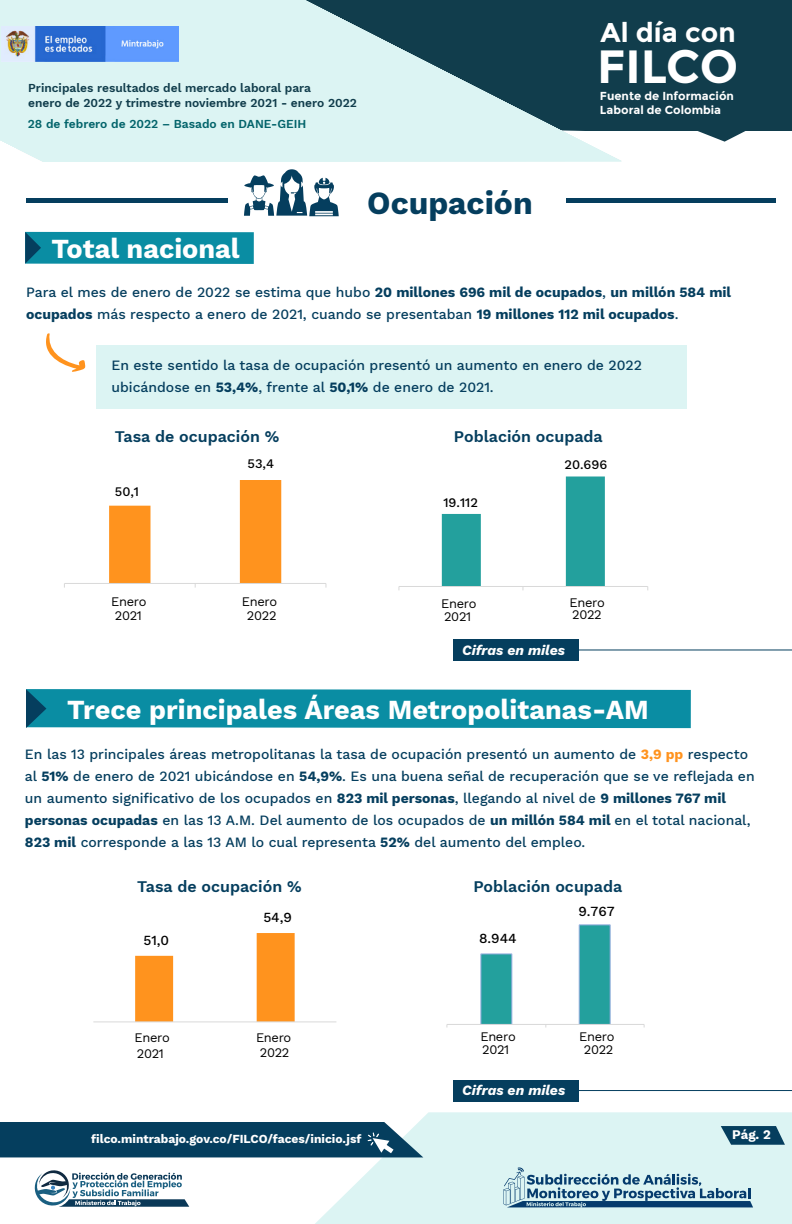
<style>
.page{position:relative;width:792px;height:1224px;background:#fff}
.page>*{position:absolute;margin:0;border:0;box-sizing:border-box;transform-origin:0 0}
.t1{font:700 46.6px "Montserrat";letter-spacing:-.005em;color:#fff}
.t2{font:700 31.8px "Work Sans";color:#053e5e}
.t3{font:700 27.1px "Work Sans";color:#fff}
.t4{font:700 27.1px "Montserrat";letter-spacing:-.005em;color:#fff}
.t5{font:600 16px "Work Sans";color:#053e5e}
.t6{font:500 14px/22px "Work Sans";color:#053e5e}
.t7{font:italic 700 14px "Work Sans";color:#fff}
.t8{font:500 13.7px "Work Sans";color:#000}
.t9{font:700 13px "Work Sans";color:#fff}
.t10{font:12.9px/14px "Work Sans";letter-spacing:-.025em;color:#000}
.t11{font:500 12.9px "Work Sans";color:#000}
.t12{font:700 12.1px "Work Sans";color:#fff}
.t13{font:600 12px "Work Sans";color:#113d4c}
.t14{font:600 12px "Work Sans";color:#03646b}
.t15{font:700 11.6px/13.9px "Montserrat";color:#fff}
.s1{font-weight:700}
.s2{font-weight:700;color:#ff931e}
</style>
<div class="page">
<div style="left:622px;top:0;width:170px;height:142px;background:#113d4c"></div>
<svg style="left:0;top:0;width:622px;height:162px;background:#a7c4c7"></svg>
<img style="left:1px;top:26px;width:178px;height:35px">
<div style="left:96px;top:345px;width:591px;height:64px;background:#dcf4f3"></div>
<svg style="left:315px;top:1112px;width:477px;height:112px;background:#def4f3"></svg>
<div style="left:0;top:1122px;width:423px;height:35px;background:#053e5e"></div>
<svg style="left:503px;top:1167px;width:250px;height:41px;background:#97b8c8"></svg>
<svg style="left:721px;top:1126px;width:64px;height:19px"></svg>
<svg style="left:34px;top:1170px;width:155px;height:37px"></svg>
<svg style="left:135px;top:933px;width:160px;height:89px"></svg>
<hr style="left:93px;top:1022px;width:243px;height:1px;background:#d9d9d9">
<svg style="left:25px;top:232px;width:229px;height:32px;background:#0c8ba1"></svg>
<svg style="left:244px;top:169px;width:95px;height:47px"></svg>
<div style="left:26px;top:689px;width:665px;height:39px;background:#0a8da3"></div>
<svg style="left:46px;top:333px;width:40px;height:39px"></svg>
<div style="left:454px;top:639px;width:125px;height:22px;background:#053e5e"></div>
<hr style="left:579px;top:649px;width:213px;height:1px;background:#053e5e">
<hr style="left:26px;top:199px;width:202px;height:4px;background:#053e5e">
<hr style="left:566px;top:199px;width:210px;height:4px;background:#053e5e">
<div style="left:453px;top:1080px;width:125px;height:21px;background:#053e5e"></div>
<hr style="left:578px;top:1090px;width:214px;height:1px;background:#053e5e">
<hr style="left:64px;top:583px;width:262px;height:1px;background:#d9d9d9">
<svg style="left:109px;top:480px;width:172px;height:108px"></svg>
<hr style="left:399px;top:586px;width:249px;height:1px;background:#d9d9d9">
<svg style="left:442px;top:477px;width:163px;height:113px"></svg>
<hr style="left:447px;top:1024px;width:197px;height:1px;background:#d9d9d9">
<svg style="left:480px;top:924px;width:131px;height:104px"></svg>
<p class="t13" style="left:28px;top:79px;width:284px">Principales resultados del mercado laboral para</p>
<p class="t13" style="left:28px;top:94px;width:330px">enero de 2022 y trimestre noviembre 2021 - enero 2022</p>
<p class="t14" style="left:28px;top:115px;width:280px">28 de febrero de 2022 – Basado en DANE-GEIH</p>
<h3 class="t3" style="left:51px;top:228px;width:190px">Total nacional</h3>
<h2 class="t2" style="left:367px;top:179px;width:167px">Ocupación</h2>
<h3 class="t4" style="left:601px;top:17px;width:137px">Al día con</h3>
<h1 class="t1" style="left:597px;top:39px;width:143px">FILCO</h1>
<p class="t15" style="left:600px;top:89px;width:135px">Fuente de Información<br>Laboral de Colombia</p>
<p class="t6" style="left:26px;top:280px;width:707px">Para el mes de enero de 2022 se estima que hubo <span class="s1">20 millones 696 mil de ocupados</span>, <span class="s1">un millón 584 mil ocupados</span> más respecto a enero de 2021, cuando se presentaban <span class="s1">19 millones 112 mil ocupados</span>.</p>
<p class="t6" style="left:111px;top:354px;width:532px">En este sentido la tasa de ocupación presentó un aumento en enero de 2022 ubicándose en <span class="s1">53,4%</span>, frente al <span class="s1">50,1%</span> de enero de 2021.</p>
<p class="t5" style="left:115px;top:425px;width:166px">Tasa de ocupación %</p>
<p class="t5" style="left:454px;top:425px;width:150px">Población ocupada</p>
<p class="t11" style="left:115px;top:482px;width:26px">50,1</p>
<p class="t11" style="left:248px;top:454px;width:28px">53,4</p>
<p class="t10" style="left:111px;top:594px;width:37px">Enero<br>2021</p>
<p class="t10" style="left:242px;top:594px;width:37px;text-align:center">Enero<br>2022</p>
<p class="t11" style="left:443px;top:493px;width:36px">19.112</p>
<p class="t11" style="left:564px;top:455px;width:44px">20.696</p>
<p class="t10" style="left:441px;top:596px;width:37px;line-height:13.6px">Enero<br>2021</p>
<p class="t10" style="left:569px;top:596px;width:37px;line-height:12.4px">Enero<br>2022</p>
<p class="t7" style="left:462px;top:639px;width:105px">Cifras en miles</p>
<h3 class="t3" style="left:67px;top:689px;width:583px">Trece principales Áreas Metropolitanas-AM</h3>
<p class="t6" style="left:25px;top:743px;width:731px">En las 13 principales áreas metropolitanas la tasa de ocupación presentó un aumento de <span class="s2">3,9 pp</span> respecto al <span class="s1">51%</span> de enero de 2021 ubicándose en <span class="s1">54,9%</span>. Es una buena señal de recuperación que se ve reflejada en un aumento significativo de los ocupados en <span class="s1">823 mil personas</span>, llegando al nivel de <span class="s1">9 millones 767 mil personas ocupadas</span> en las 13 A.M. Del aumento de los ocupados de <span class="s1">un millón 584 mil</span> en el total nacional, <span class="s1">823 mil</span> corresponde a las 13 AM lo cual representa <span class="s1">52%</span> del aumento del empleo.</p>
<p class="t5" style="left:137px;top:874px;width:166px">Tasa de ocupación %</p>
<p class="t5" style="left:473px;top:874px;width:150px">Población ocupada</p>
<p class="t8" style="left:143px;top:930px;width:27px">51,0</p>
<p class="t8" style="left:263px;top:907px;width:30px">54,9</p>
<p class="t10" style="left:135px;top:1030px;width:37px;line-height:15.9px">Enero<br>2021</p>
<p class="t10" style="left:256px;top:1030px;width:37px;text-align:center">Enero<br>2022</p>
<p class="t8" style="left:479px;top:928px;width:39px">8.944</p>
<p class="t8" style="left:578px;top:901px;width:38px">9.767</p>
<p class="t10" style="left:480px;top:1030px;width:37px;line-height:13px">Enero<br>2021</p>
<p class="t10" style="left:579px;top:1030px;width:37px;line-height:13px;text-align:center">Enero<br>2022</p>
<p class="t7" style="left:462px;top:1080px;width:105px">Cifras en miles</p>
<p class="t12" style="left:91px;top:1130px;width:272px">filco.mintrabajo.gov.co/FILCO/faces/inicio.jsf</p>
<p class="t9" style="left:732px;top:1125px;width:40px">Pág. 2</p>
</div>
